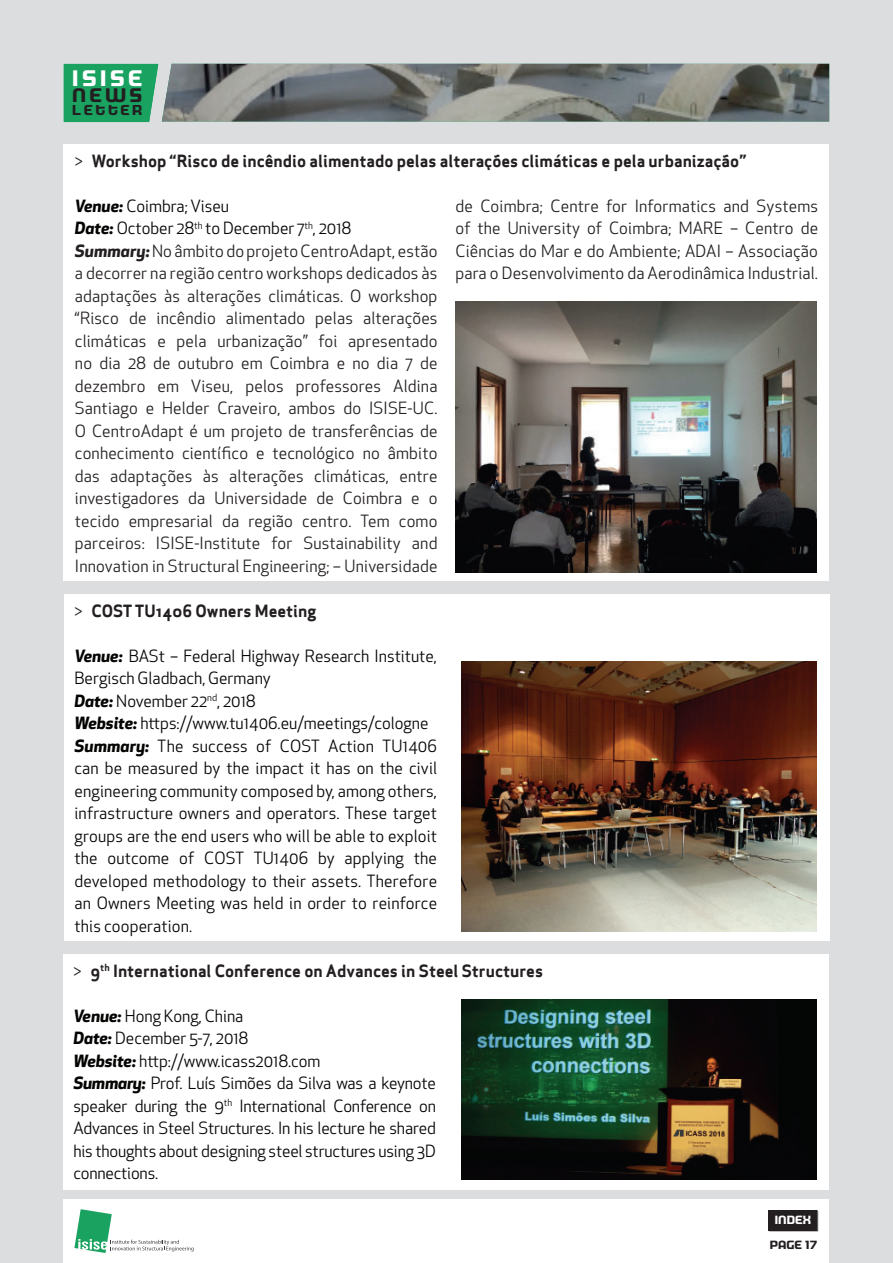
<style>
.page{position:relative;width:893px;height:1263px;background:#dcdddf}
.page>*{position:absolute;margin:0;border:0;box-sizing:border-box;transform-origin:0 0}
.t1{font:700 22.65px "Morgan Big";letter-spacing:.155em;color:#fff}
.t2{font:700 19.8px "Morgan Big";color:#231f20}
.t3{font:16.5px/22.5px "Apex New";letter-spacing:.01em;color:#231f20}
.t4{font:16.5px/22.5px "Apex New";color:#040503}
.t5{font:16.5px "Apex Sans Bold ST";color:#231f20}
.t6{font:700 14.55px "Morgan Big";letter-spacing:.175em;color:#231f20}
.t7{font:700 12px "Morgan Big";color:#231f20}
.t8{font:700 12px "Morgan Big";color:#fff}
.s1{font-family:"Apex New"}
.s2{font-weight:700;font-style:italic;color:#040503}
.s3{color:#040503}
.s4{font-weight:700;font-style:italic}
</style>
<div class="page">
<div style="left:64px;top:1199px;width:765px;height:64px;background:#fff"></div>
<svg style="left:74px;top:1209px;width:120px;height:44px"></svg>
<svg style="left:768px;top:1210px;width:50px;height:21px"></svg>
<div style="left:768px;top:1210px;width:49px;height:20px;background:#231f20"></div>
<div style="left:64px;top:144px;width:765px;height:436px;background:#fff"></div>
<div style="left:64px;top:594px;width:765px;height:346px;background:#fff"></div>
<img style="left:455px;top:302px;width:362px;height:271px">
<div style="left:64px;top:954px;width:765px;height:235px;background:#fff"></div>
<img style="left:462px;top:662px;width:354px;height:270px">
<img style="left:462px;top:999px;width:354px;height:180px">
<svg style="left:64px;top:64px;width:98px;height:58px;background:#29a66a"></svg>
<img style="left:162px;top:64px;width:667px;height:58px">
<h1 class="t1" style="left:72px;top:65px;width:72px">ISISE</h1>
<p class="t2" style="left:72px;top:84px;width:72px">NEWS</p>
<p class="t6" style="left:72px;top:101px;width:72px">LETTER</p>
<p class="t5" style="left:75px;top:150px;width:673px"><span class="s1">&gt;</span> Workshop “Risco de incêndio alimentado pelas alterações climáticas e pela urbanização”</p>
<p class="t3" style="left:75px;top:194px;width:364px"><span class="s2">Venue:</span> <span class="s3">Coimbra; Viseu<br></span><span class="s2">Date:</span> <span class="s3">October 28</span><sup>th</sup> <span class="s3">to December 7</span><sup>th</sup><span class="s3">, 2018<br></span><span class="s4">Summary:</span> No âmbito do projeto CentroAdapt, estão a decorrer na região centro workshops dedicados às adaptações às alterações climáticas. O workshop “Risco de incêndio alimentado pelas alterações climáticas e pela urbanização” foi apresentado no dia 28 de outubro em Coimbra e no dia 7 de dezembro em Viseu, pelos professores Aldina Santiago e Helder Craveiro, ambos do ISISE-UC.<br>O CentroAdapt é um projeto de transferências de conhecimento científico e tecnológico no âmbito das adaptações às alterações climáticas, entre investigadores da Universidade de Coimbra e o tecido empresarial da região centro. Tem como parceiros: ISISE-Institute for Sustainability and Innovation in Structural Engineering; – Universidade</p>
<p class="t3" style="left:455px;top:194px;width:364px;text-align:justify">de Coimbra; Centre for Informatics and Systems of the University of Coimbra; MARE – Centro de Ciências do Mar e do Ambiente; ADAI – Associação para o Desenvolvimento da Aerodinâmica Industrial.</p>
<p class="t5" style="left:74px;top:600px;width:244px"><span class="s1">&gt;</span> COST TU1406 Owners Meeting</p>
<p class="t4" style="left:74px;top:644px;width:364px"><span class="s4">Venue:</span> BASt – Federal Highway Research Institute, Bergisch Gladbach, Germany<br><span class="s4">Date:</span> November 22<sup>nd</sup>, 2018<br><span class="s4">Website:</span> https://www.tu1406.eu/meetings/cologne <span class="s4">Summary:</span> The success of COST Action TU1406 can be measured by the impact it has on the civil engineering community composed by, among others, infrastructure owners and operators. These target groups are the end users who will be able to exploit the outcome of COST TU1406 by applying the developed methodology to their assets. Therefore an Owners Meeting was held in order to reinforce this cooperation.</p>
<p class="t5" style="left:73px;top:960px;width:471px"><span class="s1">&gt;</span> 9<sup>th</sup> International Conference on Advances in Steel Structures</p>
<p class="t4" style="left:73px;top:1004px;width:364px"><span class="s4">Venue:</span> Hong Kong, China<br><span class="s4">Date:</span> December 5-7, 2018<br><span class="s4">Website:</span> http://www.icass2018.com<br><span class="s4">Summary:</span> Prof. Luís Simões da Silva was a keynote speaker during the 9<sup>th</sup> International Conference on Advances in Steel Structures. In his lecture he shared his thoughts about designing steel structures using 3D connections.</p>
<p class="t8" style="left:775px;top:1213px;width:38px">INDEX</p>
<p class="t7" style="left:770px;top:1238px;width:49px">PAGE 17</p>
</div>
